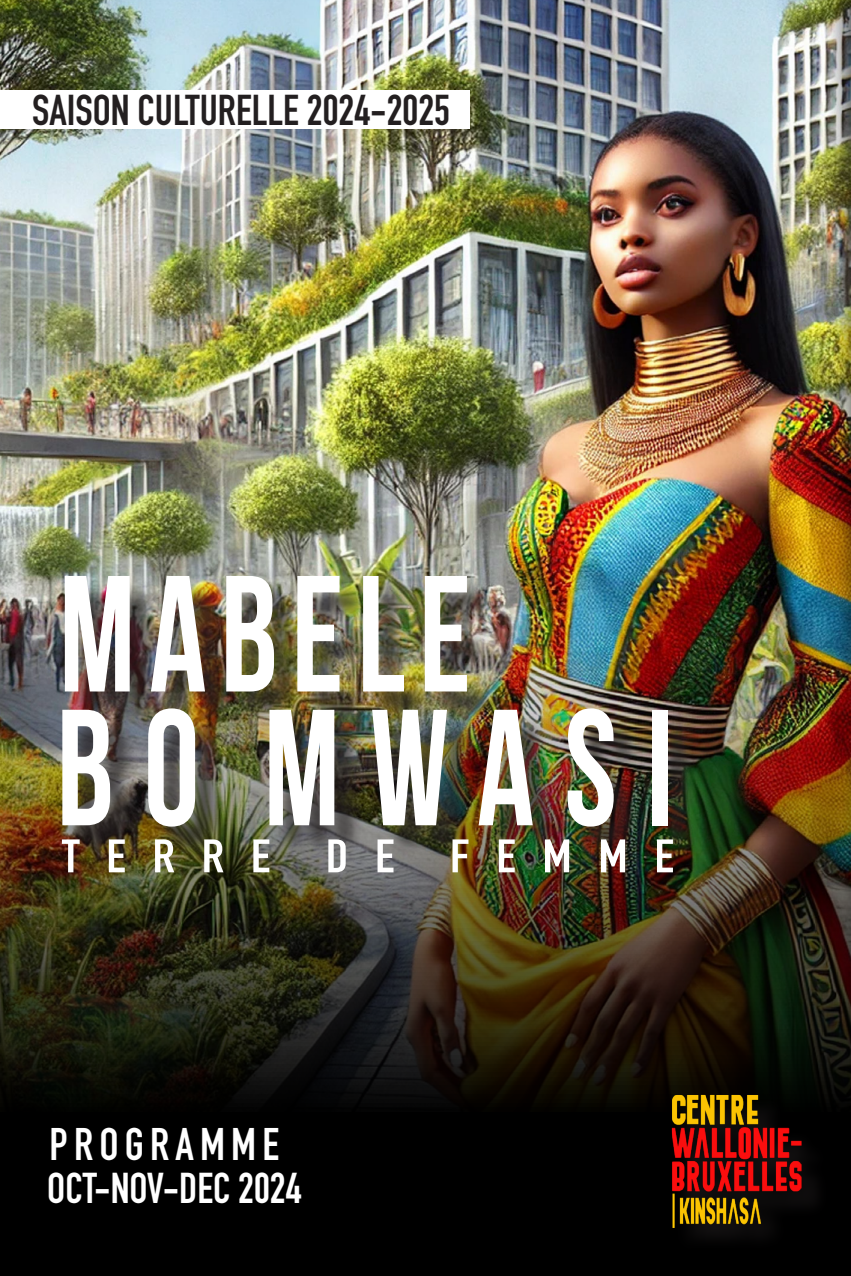
<style>
.page{position:relative;width:851px;height:1276px;background:#fff}
.page>*{position:absolute;margin:0;border:0;box-sizing:border-box;transform-origin:0 0}
.t1{font:700 165px "Bebas Neue";letter-spacing:.15em;color:#fff;scale:.85 1}
.t2{font:700 46.25px "DIN Condensed";letter-spacing:.51em;color:#fff;scale:1.14 1}
.t3{font:700 45px "DIN Condensed";letter-spacing:.135em;color:#fff}
.t4{font:700 42.5px "DIN Condensed";color:#231f20}
.t5{font:700 42.5px "DIN Condensed";color:#fff}
</style>
<div class="page">
<div style="left:0;top:0;width:850px;height:1276px;background:#000"></div>
<img style="left:0;top:0;width:850px;height:1103px">
<div style="left:673px;top:1096px;width:157px;height:159px;background:#010101"></div>
<img style="left:671px;top:1095px;width:130px;height:133px">
<div style="left:66px;top:580px;width:632px;height:277px;background:#231f20;opacity:.75"></div>
<div style="left:0;top:90px;width:469px;height:39px;background:#fff"></div>
<p class="t4" style="left:32px;top:81px;width:419px">SAISON CULTURELLE 2024-2025</p>
<p class="t1" style="left:59px;top:544px;width:485px">MABELE</p>
<p class="t1" style="left:57px;top:678px;width:727px">BO MWASI</p>
<p class="t2" style="left:62px;top:825px;width:538px">TERRE DE FEMME</p>
<p class="t3" style="left:50px;top:1113px;width:231px">PROGRAMME</p>
<p class="t5" style="left:47px;top:1160px;width:256px">OCT-NOV-DEC 2024</p>
</div>
